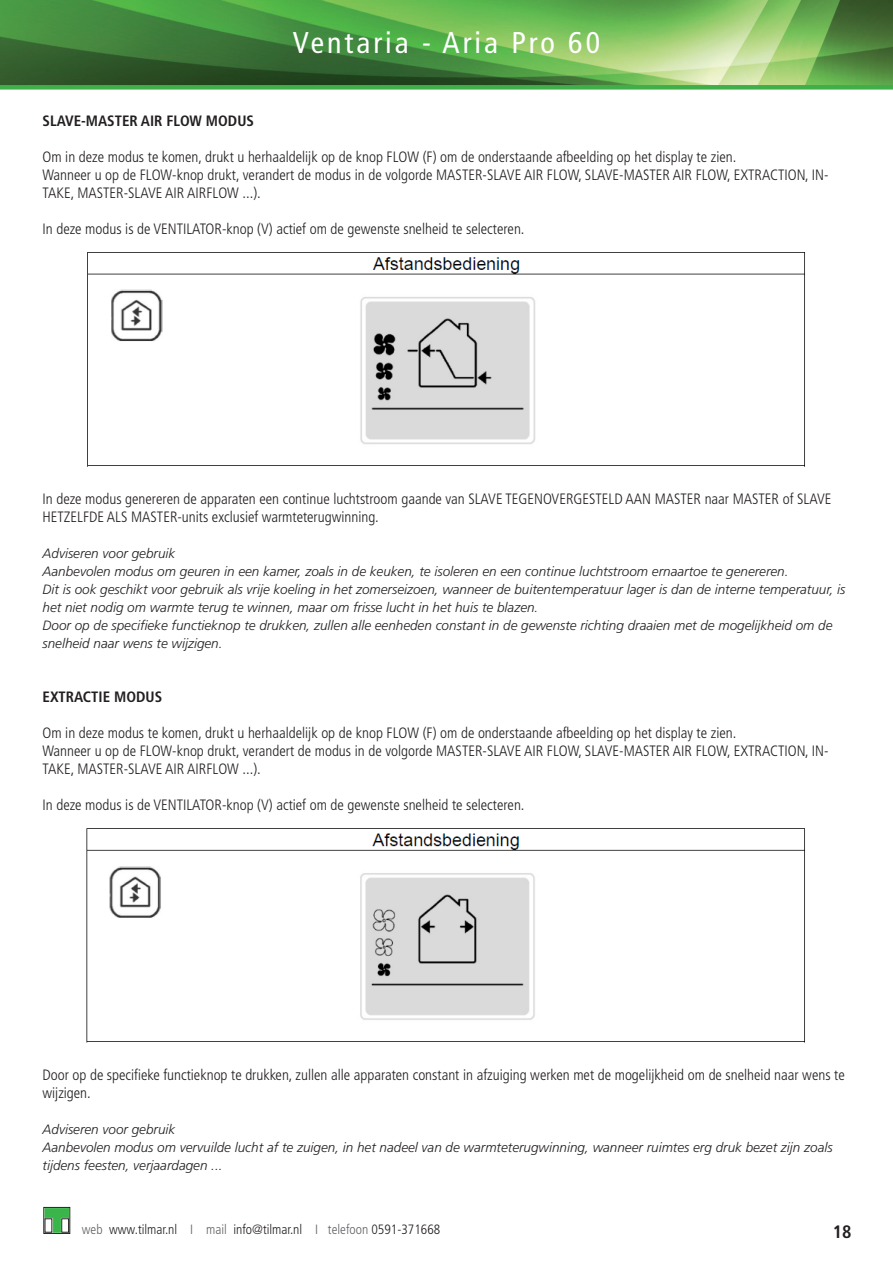
<style>
.page{position:relative;width:893px;height:1263px;background:#fff}
.page>*{position:absolute;margin:0;border:0;box-sizing:border-box;transform-origin:0 0}
.t1{font:condensed 30px "Frutiger LT Std";letter-spacing:.1em;color:#fff}
.t2{font:700 condensed 18px "Frutiger LT Std";color:#231f20}
.t3{font:300 condensed 15px/18px "Frutiger LT Std";color:#231f20}
.t4{font:700 condensed 15px "Frutiger LT Std";color:#231f20}
.t5{font:italic 300 13.5px/18px "Frutiger LT Std";color:#231f20}
.t6{font:300 condensed 13.5px "Frutiger LT Std";color:#231f20}
.s1{color:#636366}
</style>
<div class="page">
<img style="left:0;top:0;width:893px;height:85px">
<div style="left:0;top:85px;width:893px;height:5px;background:#40ae49"></div>
<img style="left:87px;top:252px;width:718px;height:215px">
<img style="left:86px;top:828px;width:719px;height:215px">
<div style="left:44px;top:1207px;width:26px;height:27px;border:1px solid #231f20"></div>
<svg style="left:44px;top:1208px;width:25px;height:25px"></svg>
<p class="t1" style="left:293px;top:25px;width:309px">Ventaria - Aria Pro 60</p>
<p class="t4" style="left:43px;top:112px;width:213px">SLAVE-MASTER AIR FLOW MODUS</p>
<p class="t3" style="left:43px;top:148px;width:787px">Om in deze modus te komen, drukt u herhaaldelijk op de knop FLOW (F) om de onderstaande afbeelding op het display te zien.<br>Wanneer u op de FLOW-knop drukt, verandert de modus in de volgorde MASTER-SLAVE AIR FLOW, SLAVE-MASTER AIR FLOW, EXTRACTION, IN-<br>TAKE, MASTER-SLAVE AIR AIRFLOW ...).</p>
<p class="t3" style="left:43px;top:220px;width:483px">In deze modus is de VENTILATOR-knop (V) actief om de gewenste snelheid te selecteren.</p>
<p class="t3" style="left:43px;top:490px;width:790px">In deze modus genereren de apparaten een continue luchtstroom gaande van SLAVE TEGENOVERGESTELD AAN MASTER naar MASTER of SLAVE<br>HETZELFDE ALS MASTER-units exclusief warmteterugwinning.</p>
<p class="t5" style="left:43px;top:544px;width:804px">Adviseren voor gebruik<br>Aanbevolen modus om geuren in een kamer, zoals in de keuken, te isoleren en een continue luchtstroom ernaartoe te genereren.<br>Dit is ook geschikt voor gebruik als vrije koeling in het zomerseizoen, wanneer de buitentemperatuur lager is dan de interne temperatuur, is het niet nodig om warmte terug te winnen, maar om frisse lucht in het huis te blazen.<br>Door op de specifieke functieknop te drukken, zullen alle eenheden constant in de gewenste richting draaien met de mogelijkheid om de snelheid naar wens te wijzigen.</p>
<p class="t4" style="left:43px;top:688px;width:121px">EXTRACTIE MODUS</p>
<p class="t3" style="left:43px;top:724px;width:787px">Om in deze modus te komen, drukt u herhaaldelijk op de knop FLOW (F) om de onderstaande afbeelding op het display te zien.<br>Wanneer u op de FLOW-knop drukt, verandert de modus in de volgorde MASTER-SLAVE AIR FLOW, SLAVE-MASTER AIR FLOW, EXTRACTION, IN-<br>TAKE, MASTER-SLAVE AIR AIRFLOW ...).</p>
<p class="t3" style="left:43px;top:796px;width:483px">In deze modus is de VENTILATOR-knop (V) actief om de gewenste snelheid te selecteren.</p>
<p class="t3" style="left:43px;top:1066px;width:804px">Door op de specifieke functieknop te drukken, zullen alle apparaten constant in afzuiging werken met de mogelijkheid om de snelheid naar wens te wijzigen.</p>
<p class="t5" style="left:43px;top:1120px;width:792px">Adviseren voor gebruik<br>Aanbevolen modus om vervuilde lucht af te zuigen, in het nadeel van de warmteterugwinning, wanneer ruimtes erg druk bezet zijn zoals tijdens feesten, verjaardagen ...</p>
<p class="t6" style="left:82px;top:1221px;width:360px"><span class="s1">web</span> www.tilmar.nl <span class="s1">I mail</span> info@tilmar.nl <span class="s1">I telefoon</span> 0591-371668</p>
<p class="t2" style="left:833px;top:1221px;width:20px">18</p>
</div>
